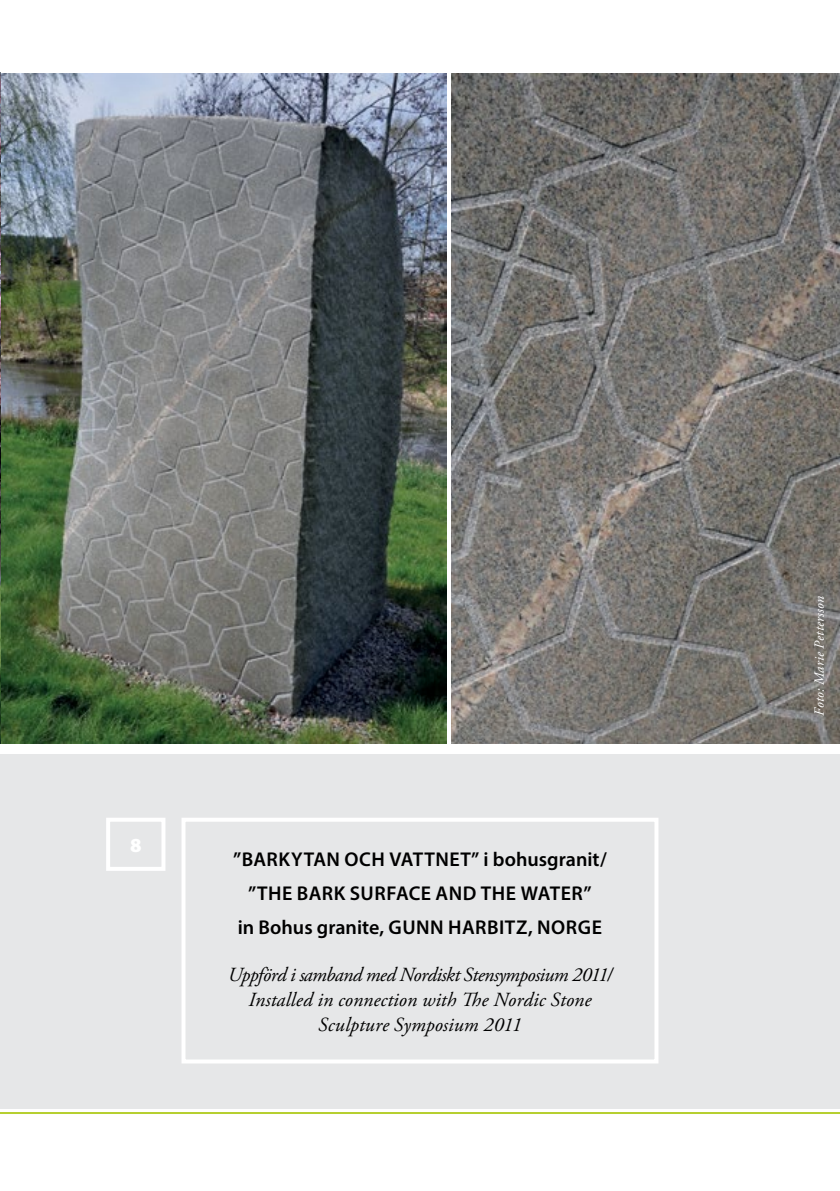
<style>
.page{position:relative;width:840px;height:1191px;background:#fff}
.page>*{position:absolute;margin:0;border:0;box-sizing:border-box;transform-origin:0 0}
.t1{font:italic 20px/25px "Adobe Garamond Pro";color:#000;text-align:center}
.t2{font:600 20px/34px "Myriad Pro";letter-spacing:.015em;color:#000;text-align:center}
.t3{font:900 20px "Myriad Pro";color:#fff}
.t4{font:italic 14px "Adobe Garamond Pro";color:#fff}
</style>
<div class="page">
<div style="left:0;top:754px;width:839px;height:354px;background:#e6e7e8"></div>
<hr style="left:0;top:1112px;width:839px;height:2px;background:#b6cf2f">
<img style="left:0;top:72px;width:446px;height:671px">
<img style="left:451px;top:73px;width:388px;height:670px">
<div style="left:181px;top:817px;width:477px;height:246px;border:4px solid #fff"></div>
<div style="left:106px;top:817px;width:59px;height:54px;border:4px solid #fff"></div>
<p class="t3" style="left:130px;top:833px;width:13px">8</p>
<p class="t2" style="left:233px;top:841px;width:375px">”BARKYTAN OCH VATTNET” i bohusgranit/ ”THE BARK SURFACE AND THE WATER”<br>in Bohus granite, GUNN HARBITZ, NORGE</p>
<p class="t1" style="left:228px;top:962px;width:385px">Uppförd i samband med Nordiskt Stensymposium 2011/<br>Installed in connection with The Nordic Stone<br>Sculpture Symposium 2011</p>
<p class="t4" style="left:810px;top:715px;width:121px;rotate:-90deg">Foto: Marie Pettersson</p>
</div>
